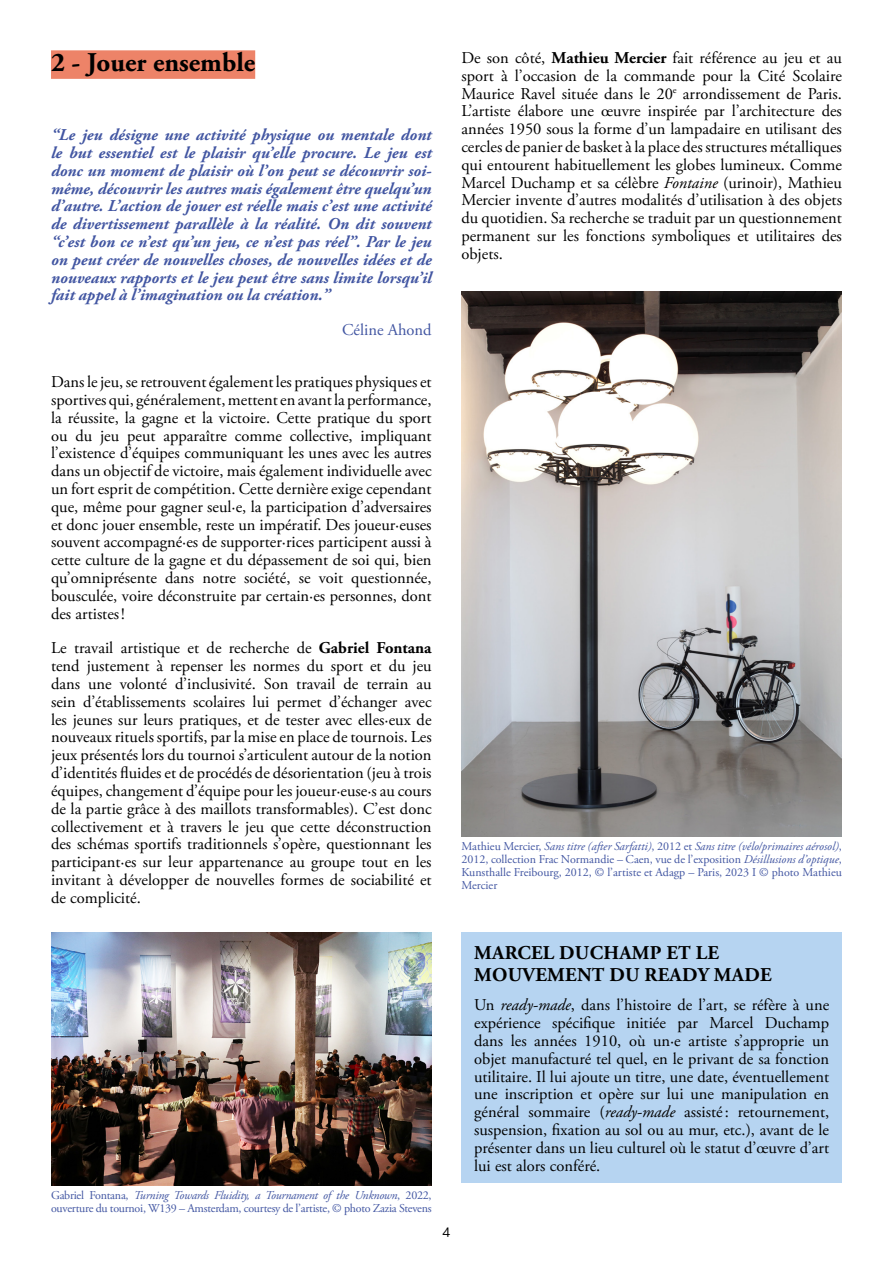
<style>
.page{position:relative;width:893px;height:1263px;background:#fff}
.page>*{position:absolute;margin:0;border:0;box-sizing:border-box;transform-origin:0 0}
.t1{font:700 27px "Adobe Garamond Pro";color:#000}
.t2{font:700 19.5px/21px "Adobe Garamond Pro";letter-spacing:.015em;color:#000}
.t3{font:16.5px/17.9px "Adobe Garamond Pro";color:#000;text-align:justify}
.t4{font:italic 700 16.5px/17.9px "Adobe Garamond Pro";color:#4256a2;text-align:justify}
.t5{font:16.5px "Adobe Garamond Pro";color:#4256a2}
.t6{font:13.5px "Bau";color:#000}
.t7{font:12px/12.9px "Adobe Garamond Pro";letter-spacing:-.02em;color:#4256a2}
.s1{font-weight:700}
.s2{font-style:italic}
</style>
<div class="page">
<div style="left:51px;top:50px;width:204px;height:29px;background:#ed8368"></div>
<img style="left:51px;top:932px;width:381px;height:254px">
<img style="left:461px;top:291px;width:381px;height:545px">
<div style="left:461px;top:932px;width:381px;height:251px;background:#b6d4f1"></div>
<h1 class="t1" style="left:51px;top:46px;width:206px">2 - Jouer ensemble</h1>
<p class="t4" style="left:51px;top:126px;width:382px">“Le jeu désigne une activité physique ou mentale dont le but essentiel est le plaisir qu’elle procure. Le jeu est donc un moment de plaisir où l’on peut se découvrir soi&shy;même, découvrir les autres mais également être quelqu’un d’autre. L’action de jouer est réelle mais c’est une activité de divertissement parallèle à la réalité. On dit souvent “c’est bon ce n’est qu’un jeu, ce n’est pas réel”. Par le jeu on peut créer de nouvelles choses, de nouvelles idées et de nouveaux rapports et le jeu peut être sans limite lorsqu’il fait appel à l’imagination ou la création.”</p>
<p class="t5" style="left:342px;top:320px;width:91px">Céline Ahond</p>
<p class="t3" style="left:51px;top:374px;width:382px">Dans le jeu, se retrouvent également les pratiques physiques et sportives qui, généralement, mettent en avant la performance, la réussite, la gagne et la victoire. Cette pratique du sport ou du jeu peut apparaître comme collective, impliquant l’existence d’équipes communiquant les unes avec les autres dans un objectif de victoire, mais également individuelle avec un fort esprit de compétition. Cette dernière exige cependant que, même pour gagner seul·e, la participation d’adversaires et donc jouer ensemble, reste un impératif. Des joueur·euses souvent accompagné·es de supporter·rices participent aussi à cette culture de la gagne et du dépassement de soi qui, bien qu’omniprésente dans notre société, se voit questionnée, bousculée, voire déconstruite par certain·es personnes, dont des artistes!</p>
<p class="t3" style="left:51px;top:640px;width:382px">Le travail artistique et de recherche de <span class="s1">Gabriel Fontana </span>tend justement à repenser les normes du sport et du jeu dans une volonté d’inclusivité. Son travail de terrain au sein d’établissements scolaires lui permet d’échanger avec les jeunes sur leurs pratiques, et de tester avec elles·eux de nouveaux rituels sportifs, par la mise en place de tournois. Les jeux présentés lors du tournoi s’articulent autour de la notion d’identités fluides et de procédés de désorientation (jeu à trois équipes, changement d’équipe pour les joueur·euse·s au cours de la partie grâce à des maillots transformables). C’est donc collectivement et à travers le jeu que cette déconstruction des schémas sportifs traditionnels s’opère, questionnant les participant·es sur leur appartenance au groupe tout en les invitant à développer de nouvelles formes de sociabilité et de complicité.</p>
<p class="t3" style="left:461px;top:49px;width:382px">De son côté, <span class="s1">Mathieu Mercier</span> fait référence au jeu et au sport à l’occasion de la commande pour la Cité Scolaire Maurice Ravel située dans le 20<sup>e</sup> arrondissement de Paris.<br>L’artiste élabore une œuvre inspirée par l’architecture des années 1950 sous la forme d’un lampadaire en utilisant des cercles de panier de basket à la place des structures métalliques qui entourent habituellement les globes lumineux. Comme Marcel Duchamp et sa célèbre <span class="s2">Fontaine</span> (urinoir), Mathieu Mercier invente d’autres modalités d’utilisation à des objets du quotidien. Sa recherche se traduit par un questionnement permanent sur les fonctions symboliques et utilitaires des objets.</p>
<p class="t7" style="left:461px;top:840px;width:382px;text-align:justify">Mathieu Mercier, <span class="s2">Sans titre (after Sarfatti)</span>, 2012 et <span class="s2">Sans titre (vélo/primaires aérosol)</span>, 2012, collection Frac Normandie – Caen, vue de l’exposition <span class="s2">Désillusions d’optique</span>, Kunsthalle Freibourg, 2012, © l’artiste et Adagp – Paris, 2023 I © photo Mathieu Mercier</p>
<p class="t7" style="left:51px;top:1189px;width:382px">Gabriel Fontana, <span class="s2">Turning Towards Fluidity, a Tournament of the Unknown</span>, 2022, ouverture du tournoi, W139 – Amsterdam, courtesy de l’artiste, © photo Zazia Stevens</p>
<p class="t6" style="left:443px;top:1222px;width:9px">4</p>
<p class="t2" style="left:474px;top:943px;width:299px">MARCEL DUCHAMP ET LE<br>MOUVEMENT DU READY MADE</p>
<p class="t3" style="left:474px;top:997px;width:357px">Un <span class="s2">ready-made</span>, dans l’histoire de l’art, se réfère à une expérience spécifique initiée par Marcel Duchamp dans les années 1910, où un·e artiste s’approprie un objet manufacturé tel quel, en le privant de sa fonction utilitaire. Il lui ajoute un titre, une date, éventuellement une inscription et opère sur lui une manipulation en général sommaire (<span class="s2">ready-made</span> assisté: retournement, suspension, fixation au sol ou au mur, etc.), avant de le présenter dans un lieu culturel où le statut d’œuvre d’art lui est alors conféré.</p>
</div>
